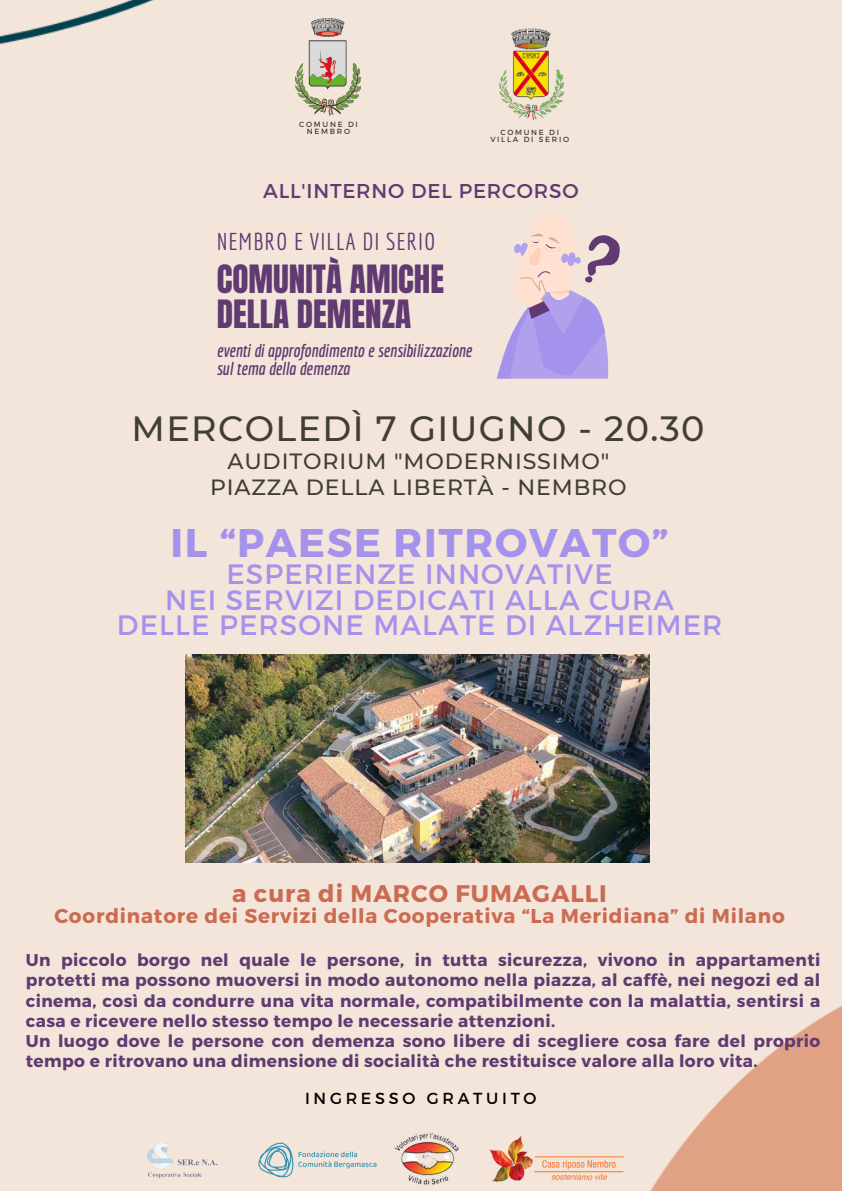
<style>
.page{position:relative;width:842px;height:1191px;background:#fff}
.page>*{position:absolute;margin:0;border:0;box-sizing:border-box;transform-origin:0 0}
.t1{font:700 40px "Montserrat";letter-spacing:.04em;color:#a592ec}
.t2{font:500 35px "Montserrat";letter-spacing:.04em;color:#403f32}
.t3{font:33.1px "Anton";color:#603a70}
.t4{font:28px "Montserrat";letter-spacing:.04em;color:#a592ec}
.t5{font:700 24px "Montserrat";letter-spacing:.04em;color:#cb6b51}
.t6{font:23.7px "Economica";letter-spacing:.04em;color:#603a70}
.t7{font:500 22px "Montserrat";letter-spacing:.04em;color:#403f32}
.t8{font:700 20px "Montserrat";letter-spacing:.04em;color:#cb6b51}
.t9{font:20px "Montserrat";letter-spacing:.04em;color:#603a70}
.t10{font:italic 700 18.2px "Economica";color:#603a70}
.t11{font:700 17px/20.2px "Montserrat";letter-spacing:.025em;color:#603a70;text-align:justify}
.t12{font:16px "Montserrat";letter-spacing:.23em;color:#000}
.t13{font:7.5px "Montserrat";letter-spacing:.23em;color:#403f32}
</style>
<div class="page">
<div style="left:0;top:0;width:842px;height:1190px;background:#f3e5da"></div>
<img style="left:136px;top:1139px;width:90px;height:40px">
<img style="left:393px;top:1132px;width:67px;height:53px">
<svg style="left:497px;top:214px;width:123px;height:165px;background:#d3c0da"></svg>
<img style="left:251px;top:1136px;width:132px;height:47px">
<img style="left:296px;top:18px;width:65px;height:97px">
<img style="left:486px;top:28px;width:91px;height:92px">
<img style="left:484px;top:1134px;width:145px;height:50px">
<img style="left:185px;top:654px;width:465px;height:208px">
<p class="t13" style="left:299px;top:120px;width:60px">COMUNE DI</p>
<p class="t13" style="left:307px;top:126px;width:45px">NEMBRO</p>
<p class="t13" style="left:500px;top:127px;width:60px">COMUNE DI</p>
<p class="t13" style="left:490px;top:134px;width:80px">VILLA DI SERIO</p>
<p class="t9" style="left:263px;top:178px;width:317px">ALL'INTERNO DEL PERCORSO</p>
<p class="t6" style="left:217px;top:227px;width:220px">NEMBRO E VILLA DI SERIO</p>
<p class="t3" style="left:217px;top:255px;width:229px">COMUNITÀ AMICHE</p>
<p class="t3" style="left:217px;top:291px;width:196px">DELLA DEMENZA</p>
<p class="t10" style="left:217px;top:339px;width:257px">eventi di approfondimento e sensibilizzazione</p>
<p class="t10" style="left:217px;top:357px;width:135px">sul tema della demenza</p>
<p class="t2" style="left:132px;top:407px;width:574px">MERCOLEDÌ 7 GIUGNO - 20.30</p>
<p class="t7" style="left:227px;top:448px;width:383px">AUDITORIUM "MODERNISSIMO"</p>
<p class="t7" style="left:210px;top:473px;width:418px">PIAZZA DELLA LIBERTÀ - NEMBRO</p>
<p class="t1" style="left:171px;top:516px;width:499px">IL “PAESE RITROVATO”</p>
<p class="t4" style="left:226px;top:556px;width:388px">ESPERIENZE INNOVATIVE</p>
<p class="t4" style="left:165px;top:581px;width:511px">NEI SERVIZI DEDICATI ALLA CURA</p>
<p class="t4" style="left:117px;top:607px;width:607px">DELLE PERSONE MALATE DI ALZHEIMER</p>
<p class="t5" style="left:232px;top:877px;width:376px">a cura di MARCO FUMAGALLI</p>
<p class="t8" style="left:54px;top:902px;width:732px">Coordinatore dei Servizi della Cooperativa “La Meridiana” di Milano</p>
<p class="t11" style="left:26px;top:948px;width:796px">Un piccolo borgo nel quale le persone, in tutta sicurezza, vivono in appartamenti protetti ma possono muoversi in modo autonomo nella piazza, al caffè, nei negozi ed al cinema, così da condurre una vita normale, compatibilmente con la malattia, sentirsi a casa e ricevere nello stesso tempo le necessarie attenzioni.</p>
<p class="t11" style="left:26px;top:1029px;width:796px">Un luogo dove le persone con demenza sono libere di scegliere cosa fare del proprio tempo e ritrovano una dimensione di socialità che restituisce valore alla loro vita.</p>
<p class="t12" style="left:305px;top:1087px;width:233px">INGRESSO GRATUITO</p>
</div>
